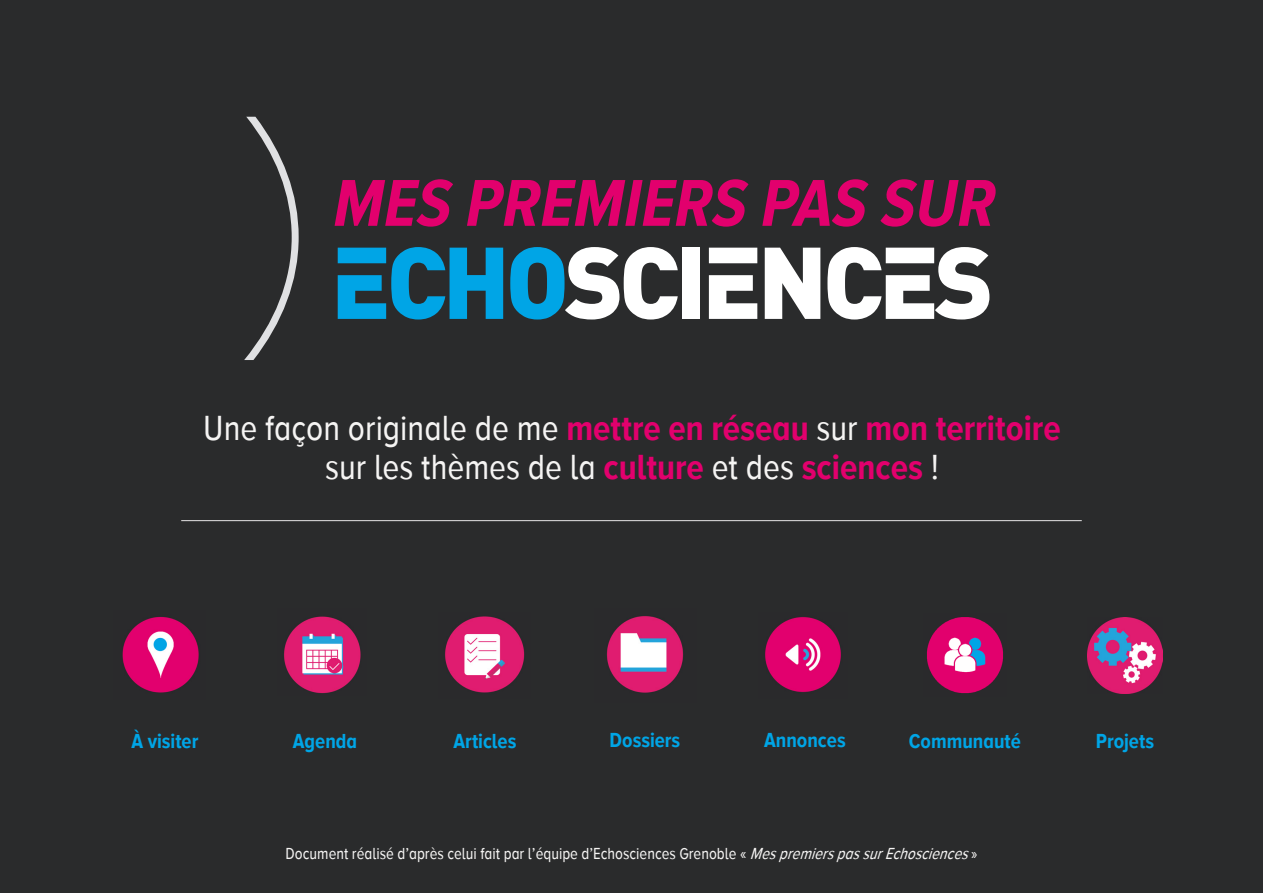
<style>
.page{position:relative;width:1263px;height:893px;background:#2a2b2c}
.page>*{position:absolute;margin:0;border:0;box-sizing:border-box;transform-origin:0 0}
.t1{font:italic 700 68.7px "Proxima Nova A Cond";color:#e2006d}
.t2{font:700 36px "Proxima Nova A Cond";color:#e2006d}
.t3{font:36px "Proxima Nova A Cond";color:#f5f4f3}
.t4{font:700 21px "Proxima Nova A Cond";color:#00a5e6}
.t5{font:16.5px "Proxima Nova A Cond";color:#f5f4f3}
.s1{font-weight:400;color:#f5f4f3}
.s2{font-weight:700;color:#e2006d}
.s3{font-style:italic}
</style>
<div class="page">
<svg style="left:510px;top:247px;width:168px;height:72px"></svg>
<div style="left:682px;top:248px;width:17px;height:71px;background:#fff"></div>
<svg style="left:765px;top:248px;width:55px;height:71px"></svg>
<svg style="left:338px;top:247px;width:165px;height:72px"></svg>
<svg style="left:827px;top:247px;width:162px;height:72px"></svg>
<svg style="left:709px;top:248px;width:48px;height:71px"></svg>
<svg style="left:244px;top:117px;width:55px;height:243px"></svg>
<hr style="left:181px;top:520px;width:901px;height:1px;background:#d1d0d1">
<img style="left:1087px;top:617px;width:76px;height:76px">
<img style="left:445px;top:616px;width:80px;height:77px">
<img style="left:606px;top:616px;width:78px;height:77px">
<img style="left:284px;top:616px;width:77px;height:78px">
<img style="left:927px;top:617px;width:76px;height:77px">
<img style="left:765px;top:617px;width:76px;height:75px">
<img style="left:122px;top:617px;width:77px;height:76px">
<p class="t1" style="left:331px;top:165px;width:677px">MES PREMIERS PAS SUR</p>
<p class="t2" style="left:203px;top:408px;width:859px"><span class="s1">Une façon originale de me</span> mettre en réseau <span class="s1">sur</span> mon territoire</p>
<p class="t3" style="left:325px;top:447px;width:615px">sur les thèmes de la <span class="s2">culture</span> et des <span class="s2">sciences</span> !</p>
<p class="t4" style="left:132px;top:729px;width:68px">À visiter</p>
<p class="t4" style="left:293px;top:729px;width:66px">Agenda</p>
<p class="t4" style="left:454px;top:729px;width:64px">Articles</p>
<p class="t4" style="left:610px;top:728px;width:72px">Dossiers</p>
<p class="t4" style="left:764px;top:728px;width:83px">Annonces</p>
<p class="t4" style="left:909px;top:730px;width:114px">Communauté</p>
<p class="t4" style="left:1096px;top:730px;width:60px">Projets</p>
<p class="t5" style="left:286px;top:845px;width:693px">Document réalisé d’après celui fait par l’équipe d’Echosciences Grenoble « <span class="s3">MespremierspassurEchosciences</span>»</p>
</div>
